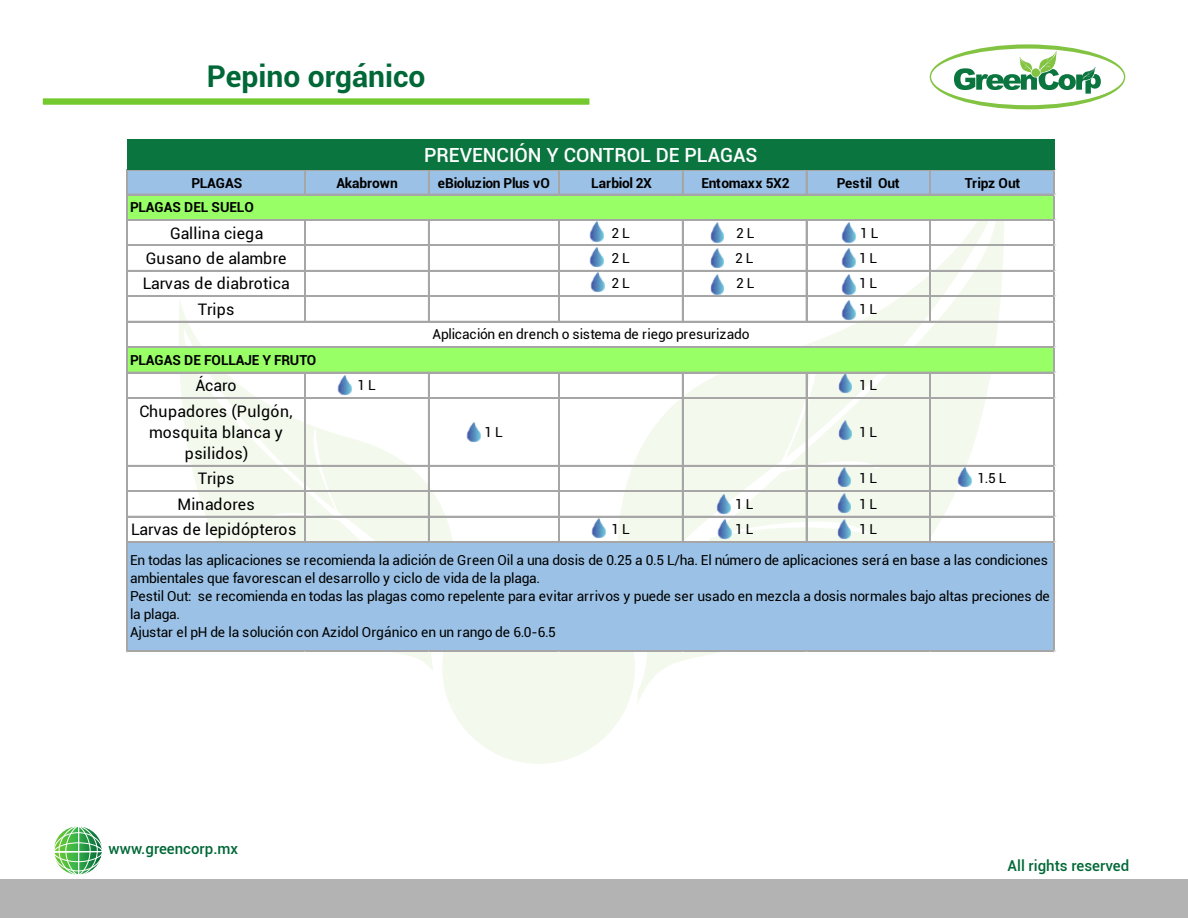
<style>
.page{position:relative;width:1188px;height:918px;background:#fff}
.page>*{position:absolute;margin:0;border:0;box-sizing:border-box;transform-origin:0 0}
.t1{font:700 30px "Roboto";color:#006837}
.t2{font:500 19.5px "Roboto";color:#fff}
.t3{font:15.9px/21.1px "Roboto";letter-spacing:.015em;color:#000;text-align:center}
.t4{font:500 15px "Roboto";color:#006837}
.t5{font:13.8px/18px "Roboto";letter-spacing:-.015em;color:#000}
.t6{font:700 13.8px "Roboto";letter-spacing:-.02em;color:#000}
.t7{font:700 13.8px "Roboto";letter-spacing:.005em;color:#000}
.t8{font:700 13.8px "Roboto";color:#000}
</style>
<div class="page">
<div style="left:0;top:880px;width:1188px;height:38px;background:#b3b3b3"></div>
<svg style="left:54px;top:826px;width:48px;height:49px"></svg>
<svg style="left:615px;top:221px;width:389px;height:483px"></svg>
<svg style="left:179px;top:297px;width:279px;height:373px"></svg>
<div style="left:442px;top:571px;width:193px;height:193px;background:#f3f9ed;border-radius:50%"></div>
<div style="left:128px;top:171px;width:927px;height:24px;background:#9bc2e6"></div>
<div style="left:128px;top:194px;width:927px;height:27px;background:#9f6"></div>
<div style="left:128px;top:347px;width:927px;height:26px;background:#9f6"></div>
<div style="left:128px;top:542px;width:927px;height:110px;background:#9bc2e6"></div>
<hr style="left:128px;top:170px;width:927px;height:1px;background:#a6a6a6">
<hr style="left:128px;top:194px;width:927px;height:1px;background:#a6a6a6">
<svg style="left:304px;top:171px;width:2px;height:23px"></svg>
<svg style="left:428px;top:171px;width:1px;height:23px"></svg>
<svg style="left:558px;top:171px;width:2px;height:23px"></svg>
<svg style="left:682px;top:171px;width:1px;height:23px"></svg>
<svg style="left:806px;top:171px;width:1px;height:23px"></svg>
<svg style="left:930px;top:171px;width:1px;height:23px"></svg>
<hr style="left:128px;top:219px;width:927px;height:1px;background:#a6a6a6">
<hr style="left:128px;top:220px;width:927px;height:1px;background:#a6a6a6">
<hr style="left:128px;top:245px;width:927px;height:1px;background:#a6a6a6">
<hr style="left:128px;top:270px;width:927px;height:1px;background:#a6a6a6">
<hr style="left:128px;top:296px;width:927px;height:1px;background:#a6a6a6">
<hr style="left:128px;top:321px;width:927px;height:1px;background:#a6a6a6">
<hr style="left:128px;top:346px;width:927px;height:1px;background:#a6a6a6">
<hr style="left:128px;top:347px;width:927px;height:1px;background:#a6a6a6">
<hr style="left:304px;top:221px;width:1px;height:101px;background:#a6a6a6">
<hr style="left:305px;top:221px;width:1px;height:101px;background:#a6a6a6">
<hr style="left:428px;top:221px;width:1px;height:101px;background:#a6a6a6">
<hr style="left:558px;top:221px;width:1px;height:101px;background:#a6a6a6">
<hr style="left:559px;top:221px;width:1px;height:101px;background:#a6a6a6">
<hr style="left:682px;top:221px;width:1px;height:101px;background:#a6a6a6">
<hr style="left:806px;top:221px;width:1px;height:101px;background:#a6a6a6">
<hr style="left:930px;top:221px;width:1px;height:101px;background:#a6a6a6">
<hr style="left:128px;top:372px;width:927px;height:1px;background:#a6a6a6">
<hr style="left:128px;top:397px;width:927px;height:1px;background:#a6a6a6">
<hr style="left:128px;top:398px;width:927px;height:1px;background:#a6a6a6">
<hr style="left:128px;top:465px;width:927px;height:1px;background:#a6a6a6">
<hr style="left:128px;top:491px;width:927px;height:1px;background:#a6a6a6">
<hr style="left:128px;top:516px;width:927px;height:1px;background:#a6a6a6">
<hr style="left:128px;top:541px;width:927px;height:1px;background:#a6a6a6">
<hr style="left:128px;top:542px;width:927px;height:1px;background:#a6a6a6">
<hr style="left:127px;top:170px;width:1px;height:482px;background:#a6a6a6">
<hr style="left:304px;top:373px;width:1px;height:170px;background:#a6a6a6">
<hr style="left:305px;top:373px;width:1px;height:170px;background:#a6a6a6">
<hr style="left:428px;top:373px;width:1px;height:170px;background:#a6a6a6">
<hr style="left:558px;top:373px;width:1px;height:170px;background:#a6a6a6">
<hr style="left:559px;top:373px;width:1px;height:170px;background:#a6a6a6">
<hr style="left:682px;top:373px;width:1px;height:170px;background:#a6a6a6">
<hr style="left:806px;top:373px;width:1px;height:170px;background:#a6a6a6">
<hr style="left:930px;top:373px;width:1px;height:170px;background:#a6a6a6">
<hr style="left:128px;top:651px;width:927px;height:1px;background:#a6a6a6">
<hr style="left:1053px;top:170px;width:1px;height:482px;background:#a6a6a6">
<hr style="left:1054px;top:170px;width:1px;height:482px;background:#a6a6a6">
<img style="left:589px;top:221px;width:15px;height:21px">
<img style="left:589px;top:247px;width:15px;height:21px">
<img style="left:709px;top:222px;width:16px;height:21px">
<img style="left:709px;top:247px;width:16px;height:22px">
<img style="left:590px;top:272px;width:15px;height:21px">
<img style="left:709px;top:274px;width:16px;height:21px">
<img style="left:840px;top:222px;width:16px;height:21px">
<img style="left:840px;top:247px;width:16px;height:22px">
<img style="left:840px;top:274px;width:16px;height:21px">
<img style="left:840px;top:299px;width:16px;height:22px">
<img style="left:837px;top:373px;width:16px;height:21px">
<img style="left:837px;top:419px;width:16px;height:21px">
<img style="left:466px;top:422px;width:15px;height:20px">
<img style="left:337px;top:375px;width:16px;height:21px">
<img style="left:957px;top:467px;width:16px;height:21px">
<img style="left:836px;top:467px;width:16px;height:21px">
<img style="left:836px;top:492px;width:16px;height:21px">
<img style="left:836px;top:519px;width:16px;height:21px">
<img style="left:591px;top:518px;width:15px;height:21px">
<img style="left:717px;top:519px;width:15px;height:21px">
<img style="left:715px;top:493px;width:16px;height:21px">
<svg style="left:930px;top:44px;width:195px;height:65px"></svg>
<div style="left:41px;top:97px;width:550px;height:9px;background:#73c92d;border:2px solid #fff"></div>
<div style="left:127px;top:140px;width:928px;height:30px;background:#0b7540"></div>
<h1 class="t1" style="left:207px;top:55px;width:220px">Pepino orgánico</h1>
<h2 class="t2" style="left:424px;top:141px;width:335px">PREVENCIÓN Y CONTROL DE PLAGAS</h2>
<p class="t6" style="left:191px;top:173px;width:52px">PLAGAS</p>
<p class="t8" style="left:336px;top:173px;width:63px">Akabrown</p>
<p class="t6" style="left:438px;top:173px;width:114px">eBioluzion Plus vO</p>
<p class="t6" style="left:591px;top:173px;width:62px">Larbiol 2X</p>
<p class="t6" style="left:701px;top:173px;width:90px">Entomaxx 5X2</p>
<p class="t7" style="left:837px;top:173px;width:64px">Pestil Out</p>
<p class="t6" style="left:965px;top:173px;width:57px">Tripz Out</p>
<p class="t3" style="left:170px;top:222px;width:95px">Gallina ciega</p>
<p class="t5" style="left:611px;top:223px;width:20px">2L</p>
<p class="t5" style="left:736px;top:223px;width:20px">2L</p>
<p class="t5" style="left:860px;top:223px;width:20px">1L</p>
<p class="t3" style="left:146px;top:247px;width:142px">Gusano de alambre</p>
<p class="t5" style="left:611px;top:249px;width:20px">2L</p>
<p class="t5" style="left:735px;top:249px;width:20px">2L</p>
<p class="t5" style="left:859px;top:249px;width:20px">1L</p>
<p class="t3" style="left:143px;top:273px;width:149px">Larvas de diabrotica</p>
<p class="t5" style="left:611px;top:274px;width:20px">2L</p>
<p class="t5" style="left:736px;top:274px;width:20px">2L</p>
<p class="t5" style="left:859px;top:274px;width:20px">1L</p>
<p class="t3" style="left:198px;top:298px;width:38px">Trips</p>
<p class="t5" style="left:859px;top:299px;width:20px">1L</p>
<p class="t6" style="left:130px;top:197px;width:125px">PLAGAS DEL SUELO</p>
<p class="t6" style="left:130px;top:350px;width:188px">PLAGAS DE FOLLAJE Y FRUTO</p>
<p class="t5" style="left:433px;top:325px;width:318px">Aplicación en drench o sistema de riego presurizado</p>
<p class="t3" style="left:196px;top:374px;width:42px">Ácaro</p>
<p class="t5" style="left:358px;top:376px;width:20px">1L</p>
<p class="t5" style="left:859px;top:376px;width:20px">1L</p>
<p class="t3" style="left:140px;top:400px;width:155px">Chupadores (Pulgón, mosquita blanca y psilidos)</p>
<p class="t5" style="left:484px;top:422px;width:20px">1L</p>
<p class="t5" style="left:859px;top:422px;width:20px">1L</p>
<p class="t3" style="left:198px;top:468px;width:38px">Trips</p>
<p class="t5" style="left:859px;top:469px;width:20px">1L</p>
<p class="t5" style="left:978px;top:469px;width:30px">1.5 L</p>
<p class="t3" style="left:178px;top:493px;width:79px">Minadores</p>
<p class="t5" style="left:735px;top:494px;width:20px">1L</p>
<p class="t5" style="left:859px;top:494px;width:20px">1L</p>
<p class="t3" style="left:131px;top:518px;width:167px">Larvas de lepidópteros</p>
<p class="t5" style="left:611px;top:520px;width:20px">1L</p>
<p class="t5" style="left:735px;top:520px;width:20px">1L</p>
<p class="t5" style="left:859px;top:520px;width:20px">1L</p>
<p class="t5" style="left:130px;top:551px;width:921px">En todas las aplicaciones se recomienda la adición de Green Oil a una dosis de 0.25 a 0.5 L/ha. El número de aplicaciones será en base a las condiciones ambientales que favorescan el desarrollo y ciclo de vida de la plaga.<br>Pestil Out: se recomienda en todas las plagas como repelente para evitar arrivos y puede ser usado en mezcla a dosis normales bajo altas preciones de la plaga.<br>Ajustar el pH de la solución con Azidol Orgánico en un rango de 6.0-6.5</p>
<p class="t4" style="left:109px;top:838px;width:131px">www.greencorp.mx</p>
<p class="t4" style="left:1008px;top:855px;width:123px">All rights reserved</p>
</div>
